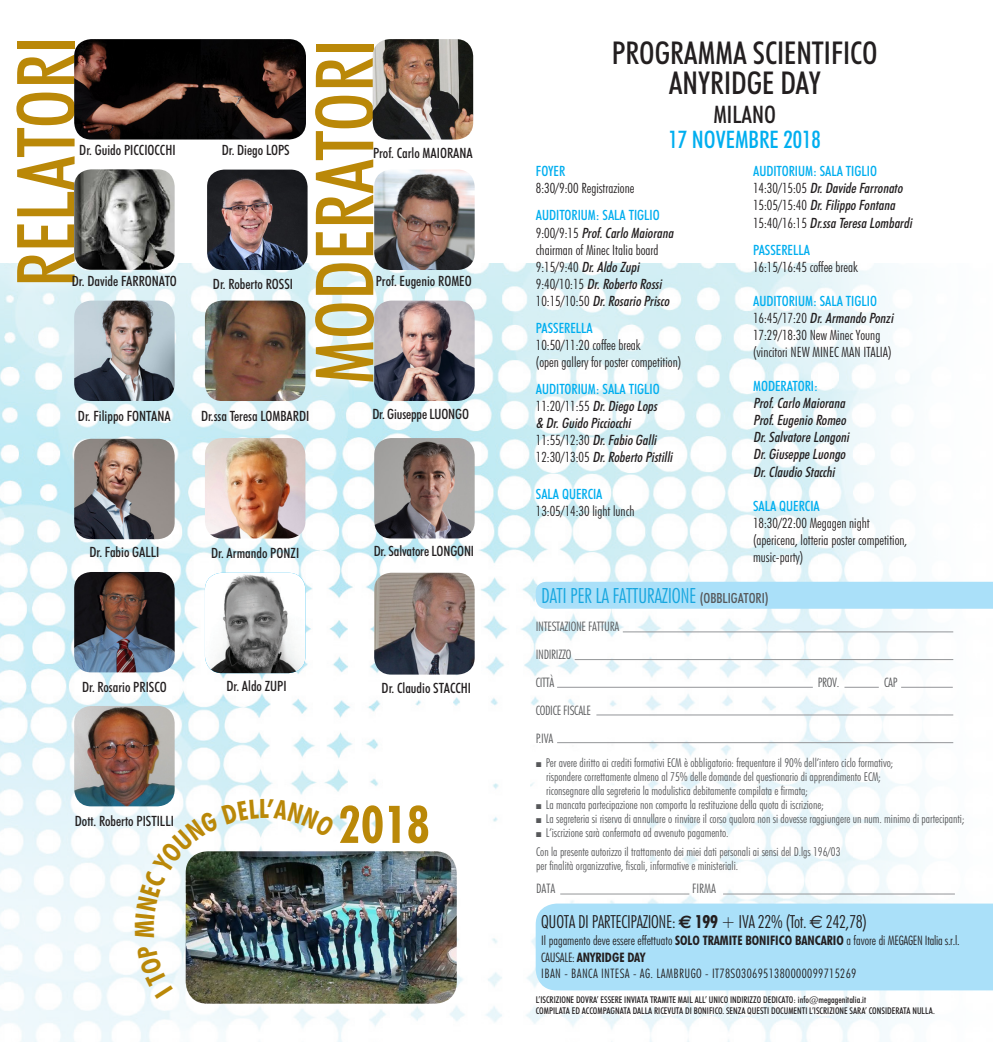
<style>
.page{position:relative;width:993px;height:1042px;background:#fff}
.page>*{position:absolute;margin:0;border:0;box-sizing:border-box;transform-origin:0 0}
.t1{font:500 condensed 80.5px "Futura BT";color:#ba8808}
.t2{font:700 condensed 51.98px "Futura BT";color:#ba8808}
.t3{font:500 condensed 31.5px "Futura BT";color:#231f20}
.t4{font:500 condensed 24.15px "Futura BT";color:#00aeef}
.t5{font:500 condensed 24.15px "Futura BT";color:#231f20}
.t6{font:300 condensed 21px "Futura BT";letter-spacing:-.02em;color:#16a6df}
.t7{font:300 condensed 18.03px "Futura BT";letter-spacing:-.02em;color:#231f20}
.t8{font:italic 500 condensed 14.17px "Futura BT";color:#231f20}
.t9{font:300 condensed 14.17px/17.2px "Futura BT";color:#231f20}
.t10{font:500 condensed 14.17px "Futura BT";color:#231f20}
.t11{font:500 condensed 14.17px "Futura BT";color:#00aeef}
.t12{font:300 condensed 13.12px "Futura BT";color:#231f20}
.t13{font:300 condensed 13.12px "Futura BT";letter-spacing:-.02em;color:#57585a}
.t14{font:300 condensed 13.12px "Futura BT";letter-spacing:.03em;color:#231f20}
.t15{font:700 condensed 13.12px "Futura BT";color:#231f20}
.t16{font:300 condensed 12.25px "Futura BT";color:#57585a}
.t17{font:500 condensed 9.28px "Futura BT";color:#231f20}
.s1{font-weight:300;font-style:normal}
.s2{font-weight:500;font-size:14px;color:#57585a}
.s3{font-family:"Euro Sans";font-weight:700;font-stretch:normal}
.s4{font-weight:700}
.s5{font-family:"Euro Sans";font-weight:400;font-stretch:normal}
.s6{font-weight:300}
</style>
<div class="page">
<img style="left:0;top:263px;width:992px;height:779px">
<div style="left:4px;top:28px;width:85px;height:267px;background:#fff"></div>
<div style="left:302px;top:31px;width:85px;height:364px;background:#fff;opacity:.75"></div>
<img style="left:74px;top:39px;width:232px;height:100px">
<img style="left:372px;top:39px;width:101px;height:100px">
<img style="left:74px;top:169px;width:101px;height:101px">
<img style="left:74px;top:301px;width:101px;height:100px">
<img style="left:74px;top:439px;width:101px;height:100px">
<img style="left:74px;top:572px;width:101px;height:100px">
<img style="left:74px;top:706px;width:101px;height:100px">
<img style="left:374px;top:438px;width:100px;height:100px">
<img style="left:207px;top:170px;width:100px;height:100px">
<img style="left:374px;top:301px;width:100px;height:100px">
<img style="left:205px;top:301px;width:100px;height:100px">
<img style="left:374px;top:170px;width:100px;height:100px">
<img style="left:205px;top:438px;width:100px;height:100px">
<img style="left:374px;top:573px;width:100px;height:101px">
<img style="left:205px;top:573px;width:100px;height:100px">
<div style="left:535px;top:903px;width:457px;height:87px;background:#aae0f9"></div>
<div style="left:535px;top:582px;width:457px;height:27px;background:#aae0f9"></div>
<img style="left:186px;top:851px;width:270px;height:152px">
<hr style="left:622px;top:631px;width:330px;height:1px;background:#939598">
<hr style="left:574px;top:659px;width:378px;height:1px;background:#939598">
<hr style="left:844px;top:687px;width:34px;height:1px;background:#939598">
<hr style="left:900px;top:687px;width:52px;height:1px;background:#939598">
<hr style="left:557px;top:687px;width:255px;height:1px;background:#939598">
<hr style="left:596px;top:714px;width:356px;height:1px;background:#939598">
<hr style="left:557px;top:742px;width:395px;height:1px;background:#939598">
<hr style="left:560px;top:893px;width:129px;height:1px;background:#939598">
<hr style="left:722px;top:893px;width:232px;height:1px;background:#939598">
<svg style="left:137px;top:944px;width:36px;height:55px"></svg>
<img style="left:135px;top:799px;width:200px;height:139px">
<p class="t1" style="left:-3px;top:287px;width:253px;rotate:-90deg">RELATORI</p>
<p class="t1" style="left:296px;top:384px;width:347px;rotate:-90deg">MODERATORI</p>
<p class="t10" style="left:79px;top:142px;width:98px">Dr. Guido PICCIOCCHI</p>
<p class="t10" style="left:222px;top:142px;width:70px">Dr. Diego LOPS</p>
<p class="t10" style="left:373px;top:145px;width:101px">Prof. Carlo MAIORANA</p>
<p class="t10" style="left:72px;top:272px;width:106px">Dr. Davide FARRONATO</p>
<p class="t10" style="left:376px;top:273px;width:97px">Prof. Eugenio ROMEO</p>
<p class="t10" style="left:213px;top:275px;width:82px">Dr. Roberto ROSSI</p>
<p class="t10" style="left:78px;top:407px;width:94px">Dr. Filippo FONTANA</p>
<p class="t10" style="left:201px;top:407px;width:110px">Dr.ssa Teresa LOMBARDI</p>
<p class="t10" style="left:372px;top:405px;width:98px">Dr. Giuseppe LUONGO</p>
<p class="t10" style="left:89px;top:544px;width:71px">Dr. Fabio GALLI</p>
<p class="t10" style="left:211px;top:544px;width:90px">Dr. Armando PONZI</p>
<p class="t10" style="left:373px;top:542px;width:102px">Dr. Salvatore LONGONI</p>
<p class="t10" style="left:82px;top:678px;width:86px">Dr. Rosario PRISCO</p>
<p class="t10" style="left:75px;top:812px;width:100px">Dott. Roberto PISTILLI</p>
<p class="t10" style="left:226px;top:678px;width:62px">Dr. Aldo ZUPI</p>
<p class="t10" style="left:381px;top:679px;width:91px">Dr. Claudio STACCHI</p>
<p class="t2" style="left:338px;top:793px;width:93px">2018</p>
<p class="t3" style="left:611px;top:33px;width:267px">PROGRAMMA SCIENTIFICO</p>
<p class="t3" style="left:668px;top:63px;width:153px">ANYRIDGE DAY</p>
<p class="t5" style="left:713px;top:99px;width:64px">MILANO</p>
<p class="t4" style="left:668px;top:125px;width:154px">17 NOVEMBRE 2018</p>
<p class="t11" style="left:535px;top:163px;width:31px">FOYER</p>
<p class="t9" style="left:535px;top:180px;width:100px">8:30/9:00 Registrazione</p>
<p class="t11" style="left:535px;top:207px;width:125px">AUDITORIUM: SALA TIGLIO</p>
<p class="t8" style="left:535px;top:224px;width:142px"><span class="s1">9 : 0 0/9 : 1 5</span> Prof.CarloMaiorana</p>
<p class="t9" style="left:535px;top:241px;width:124px">chairman of Minec Italia board</p>
<p class="t8" style="left:535px;top:258px;width:108px"><span class="s1">9:15/9:40</span> Dr.AldoZupi</p>
<p class="t8" style="left:535px;top:275px;width:130px"><span class="s1">9 : 4 0/ 1 0 : 1 5</span> Dr.RobertoRossi</p>
<p class="t8" style="left:535px;top:292px;width:138px"><span class="s1">1 0 : 1 5/ 1 0 : 5 0</span> Dr.RosarioPrisco</p>
<p class="t11" style="left:535px;top:319px;width:58px">PASSERELLA</p>
<p class="t9" style="left:535px;top:336px;width:106px">10:50/11:20 coffee break</p>
<p class="t9" style="left:535px;top:353px;width:147px">(open gallery for poster competition)</p>
<p class="t11" style="left:535px;top:380px;width:125px">AUDITORIUM: SALA TIGLIO</p>
<p class="t8" style="left:535px;top:397px;width:126px"><span class="s1">11:20/11:55</span> Dr.DiegoLops</p>
<p class="t8" style="left:535px;top:414px;width:99px">&amp; Dr.GuidoPicciocchi</p>
<p class="t8" style="left:535px;top:432px;width:125px"><span class="s1">11:55/12:30</span> Dr.FabioGalli</p>
<p class="t8" style="left:535px;top:449px;width:141px"><span class="s1">1 2 : 3 0/ 1 3 : 0 5</span> Dr.RobertoPistilli</p>
<p class="t11" style="left:535px;top:486px;width:68px">SALA QUERCIA</p>
<p class="t9" style="left:535px;top:503px;width:100px">13:05/14:30 light lunch</p>
<p class="t11" style="left:752px;top:163px;width:125px">AUDITORIUM: SALA TIGLIO</p>
<p class="t8" style="left:752px;top:180px;width:154px"><span class="s1">1 4 : 3 0/ 1 5 : 0 5</span> Dr.DavideFarronato</p>
<p class="t8" style="left:752px;top:197px;width:146px"><span class="s1">1 5 : 0 5/ 1 5 : 4 0</span> Dr.FilippoFontana</p>
<p class="t8" style="left:752px;top:214px;width:163px"><span class="s1">1 5 : 4 0/ 1 6 : 1 5</span> Dr.ssaTeresaLombardi</p>
<p class="t11" style="left:752px;top:241px;width:58px">PASSERELLA</p>
<p class="t9" style="left:752px;top:258px;width:106px">16:15/16:45 coffee break</p>
<p class="t11" style="left:752px;top:292px;width:125px">AUDITORIUM: SALA TIGLIO</p>
<p class="t8" style="left:752px;top:309px;width:144px"><span class="s1">1 6 : 4 5/ 1 7 : 2 0</span> Dr.ArmandoPonzi</p>
<p class="t9" style="left:752px;top:326px;width:129px">17:29/18:30 New Minec Young</p>
<p class="t9" style="left:752px;top:343px;width:140px">(vincitori NEW MINEC MAN ITALIA)</p>
<p class="t11" style="left:752px;top:377px;width:66px">MODERATORI:</p>
<p class="t8" style="left:752px;top:395px;width:96px">Prof.CarloMaiorana</p>
<p class="t8" style="left:752px;top:412px;width:97px">Prof.EugenioRomeo</p>
<p class="t8" style="left:752px;top:429px;width:100px">Dr.SalvatoreLongoni</p>
<p class="t8" style="left:752px;top:446px;width:97px">Dr.GiuseppeLuongo</p>
<p class="t8" style="left:752px;top:463px;width:86px">Dr.ClaudioStacchi</p>
<p class="t11" style="left:752px;top:497px;width:68px">SALA QUERCIA</p>
<p class="t9" style="left:752px;top:514px;width:118px">18:30/22:00 Megagen night</p>
<p class="t9" style="left:752px;top:531px;width:156px">(apericena, lotteria poster competition, music-party)</p>
<p class="t6" style="left:541px;top:582px;width:229px">DATI PER LA FATTURAZIONE <span class="s2">(OBBLIGATORI)</span></p>
<p class="t13" style="left:535px;top:618px;width:85px">INTESTAZIONE FATTURA</p>
<p class="t13" style="left:535px;top:646px;width:37px">INDIRIZZO</p>
<p class="t13" style="left:535px;top:674px;width:20px">CITTÀ</p>
<p class="t13" style="left:817px;top:674px;width:23px">PROV.</p>
<p class="t13" style="left:883px;top:674px;width:15px">CAP</p>
<p class="t13" style="left:535px;top:702px;width:57px">CODICE FISCALE</p>
<p class="t13" style="left:535px;top:730px;width:19px">P.IVA</p>
<p class="t16" style="left:536px;top:755px;width:358px">■ Per avere diritto ai crediti formativi ECM è obbligatorio: frequentare il 90% dell’intero ciclo formativo;</p>
<p class="t16" style="left:546px;top:769px;width:336px">rispondere correttamente almeno al 75% delle domande del questionario di apprendimento ECM;</p>
<p class="t16" style="left:546px;top:783px;width:263px">riconsegnare alla segreteria la modulistica debitamente compilata e firmata;</p>
<p class="t16" style="left:536px;top:797px;width:289px">■ La mancata partecipazione non comporta la restituzione della quota di iscrizione;</p>
<p class="t16" style="left:536px;top:811px;width:429px">■ La segreteria si riserva di annullare o rinviare il corso qualora non si dovesse raggiungere un num. minimo di partecipanti;</p>
<p class="t16" style="left:536px;top:825px;width:194px">■ L’iscrizione sarà confermata ad avvenuto pagamento.</p>
<p class="t16" style="left:536px;top:844px;width:305px">Con la presente autorizzo il trattamento dei miei dati personali ai sensi del D.lgs 196/03</p>
<p class="t16" style="left:536px;top:858px;width:203px">per finalità organizzative, fiscali, informative e ministeriali.</p>
<p class="t13" style="left:536px;top:880px;width:20px">DATA</p>
<p class="t13" style="left:692px;top:880px;width:25px">FIRMA</p>
<p class="t7" style="left:541px;top:911px;width:327px">QUOTA DI PARTECIPAZIONE: <span class="s3">€</span> <span class="s4">199</span> + IVA 22% (Tot. <span class="s5">€</span> 242,78)</p>
<p class="t12" style="left:541px;top:932px;width:420px">Il pagamento deve essere effettuato <span class="s4">SOLO TRAMITE BONIFICO BANCARIO</span> a favore di MEGAGEN Italia s.r.l.</p>
<p class="t15" style="left:541px;top:949px;width:105px"><span class="s6">CAUSALE:</span> ANYRIDGE DAY</p>
<p class="t14" style="left:541px;top:965px;width:316px">IBAN - BANCA INTESA - AG. LAMBRUGO - IT78S0306951380000099715269</p>
<p class="t17" style="left:535px;top:994px;width:332px">L’ISCRIZIONE DOVRA’ ESSERE INVIATA TRAMITE MAIL ALL’ UNICO INDIRIZZO DEDICATO: info@megagenitalia.it</p>
<p class="t17" style="left:535px;top:1005px;width:400px">COMPILATA ED ACCOMPAGNATA DALLA RICEVUTA DI BONIFICO. SENZA QUESTI DOCUMENTI L’ISCRIZIONE SARA’ CONSIDERATA NULLA.</p>
</div>
